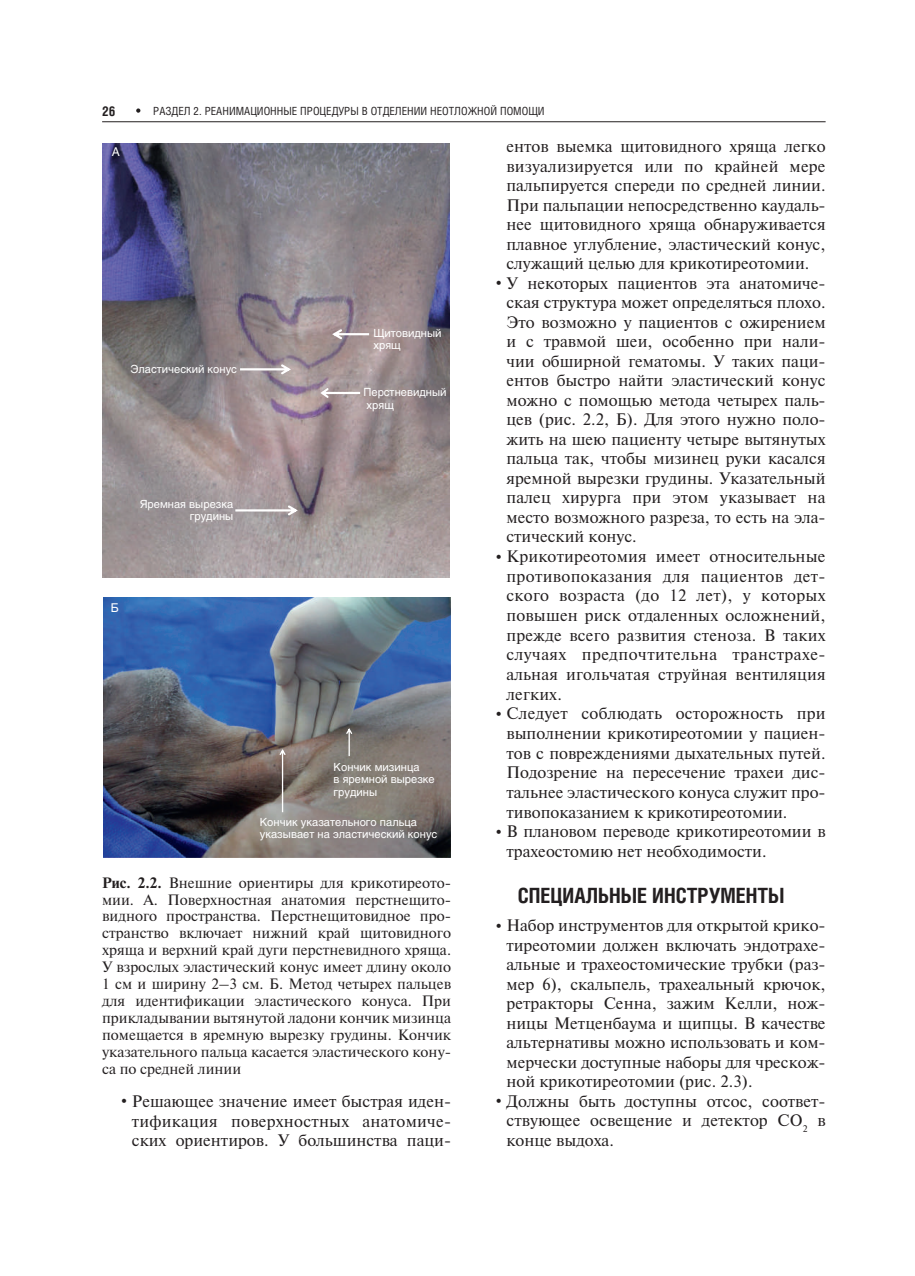
<style>
.page{position:relative;width:915px;height:1276px;background:#fff}
.page>*{position:absolute;margin:0;border:0;box-sizing:border-box;transform-origin:0 0}
.t1{font:700 21px "Helios Cond";color:#231f20}
.t2{font:16.65px/19.5px "Newton";color:#231f20;text-align:justify}
.t3{font:15px/17px "Newton";color:#231f20;text-align:justify}
.t4{font:700 13.5px "Helios Cond";color:#231f20}
.t5{font:12px "Helios";color:#fff}
.t6{font:11.25px "Helios Cond";color:#231f20}
.t7{font:11.1px/12.5px "Helios";color:#fff}
.s1{font-weight:700}
</style>
<div class="page">
<hr style="left:102px;top:121px;width:723px;height:1px;background:#231f20">
<svg style="left:136px;top:108px;width:4px;height:5px"></svg>
<img style="left:103px;top:143px;width:346px;height:434px">
<svg style="left:332px;top:329px;width:37px;height:10px"></svg>
<svg style="left:320px;top:388px;width:40px;height:10px"></svg>
<svg style="left:240px;top:364px;width:51px;height:10px"></svg>
<svg style="left:235px;top:505px;width:63px;height:10px"></svg>
<img style="left:104px;top:597px;width:346px;height:261px">
<svg style="left:346px;top:728px;width:6px;height:28px"></svg>
<svg style="left:279px;top:749px;width:6px;height:63px"></svg>
<p class="t4" style="left:102px;top:106px;width:15px">26</p>
<p class="t6" style="left:153px;top:104px;width:393px">РАЗДЕЛ 2. РЕАНИМАЦИОННЫЕ ПРОЦЕДУРЫ В ОТДЕЛЕНИИ НЕОТЛОЖНОЙ ПОМОЩИ</p>
<p class="t5" style="left:112px;top:147px;width:10px">А</p>
<p class="t7" style="left:130px;top:364px;width:108px">Эластический конус</p>
<p class="t7" style="left:140px;top:498px;width:95px;text-align:right">Яремная вырезка грудины</p>
<p class="t5" style="left:111px;top:603px;width:10px">Б</p>
<p class="t7" style="left:373px;top:328px;width:70px">Щитовидный хрящ</p>
<p class="t7" style="left:363px;top:387px;width:84px">Перстневидный хрящ</p>
<p class="t7" style="left:333px;top:762px;width:103px">Кончик мизинца<br>в яремной вырезке грудины</p>
<p class="t7" style="left:260px;top:816px;width:179px">Кончик указательного пальца указывает на эластический конус</p>
<p class="t3" style="left:102px;top:875px;width:350px"><span class="s1">Рис. 2.2.</span> Внешние ориентиры для крикотиреото&shy;мии. А. Поверхностная анатомия перстнещито&shy;видного пространства. Перстнещитовидное про&shy;странство включает нижний край щитовидного хряща и верхний край дуги перстневидного хряща.<br>У взрослых эластический конус имеет длину около 1 см и ширину 2–3 см. Б. Метод четырех пальцев для идентификации эластического конуса. При прикладывании вытянутой ладони кончик мизинца помещается в яремную вырезку грудины. Кончик указательного пальца касается эластического кону&shy;са по средней линии</p>
<p class="t2" style="left:132px;top:1092px;width:320px;text-indent:-13px">● Решающее значение имеет быстрая иден&shy;тификация поверхностных анатомиче&shy;ских ориентиров. У большинства паци-</p>
<p class="t2" style="left:506px;top:138px;width:320px">ентов выемка щитовидного хряща легко визуализируется или по крайней мере пальпируется спереди по средней линии.<br>При пальпации непосредственно каудаль&shy;нее щитовидного хряща обнаруживается плавное углубление, эластический конус, служащий целью для крикотиреотомии.</p>
<p class="t2" style="left:506px;top:274px;width:320px;text-indent:-13px">● У некоторых пациентов эта анатомиче&shy;ская структура может определяться плохо.<br>Это возможно у пациентов с ожирением и с травмой шеи, особенно при нали&shy;чии обширной гематомы. У таких паци&shy;ентов быстро найти эластический конус можно с помощью метода четырех паль&shy;цев (рис. 2.2, Б). Для этого нужно поло&shy;жить на шею пациенту четыре вытянутых пальца так, чтобы мизинец руки касался ярем ной вырезки грудины. Указательный палец хирурга при этом указывает на место возмож ного разреза, то есть на эла&shy;стический конус.</p>
<p class="t2" style="left:506px;top:548px;width:320px;text-indent:-13px">● Крикотиреотомия имеет относительные противопоказания для пациентов дет&shy;ского возраста (до 12 лет), у которых повышен риск отдаленных осложнений, прежде всего развития стеноза. В таких случаях предпочтительна транстрахе&shy;альная игольчатая струйная вентиляция легких.</p>
<p class="t2" style="left:506px;top:705px;width:320px;text-indent:-13px">● Следует соблюдать осторожность при выполнении крикотиреотомии у пациен&shy;тов с повреждениями дыхательных путей.<br>Подозрение на пересечение трахеи дис&shy;тальнее эластического конуса служит про&shy;тивопоказанием к крикотиреотомии.</p>
<p class="t2" style="left:506px;top:823px;width:320px;text-indent:-13px">● В плановом переводе крикотиреотомии в трахеостомию нет необходимости.</p>
<p class="t1" style="left:517px;top:888px;width:268px">СПЕЦИАЛЬНЫЕ ИНСТРУМЕНТЫ</p>
<p class="t2" style="left:506px;top:917px;width:320px;text-indent:-13px">● Набор инструментов для открытой крико&shy;тиреотомии должен включать эндотрахе&shy;альные и трахеостомические трубки (раз&shy;мер 6), скальпель, трахеальный крючок, ретракторы Сенна, зажим Келли, нож&shy;ницы Метценбаума и щипцы. В качестве альтернативы можно использовать и ком&shy;мерчески доступные наборы для чрескож&shy;ной крикотиреотомии (рис. 2.3).</p>
<p class="t2" style="left:506px;top:1092px;width:320px;text-indent:-13px">● Должны быть доступны отсос, соответ&shy;ствующее освещение и детектор CO<sub>2</sub> в конце выдоха.</p>
</div>
